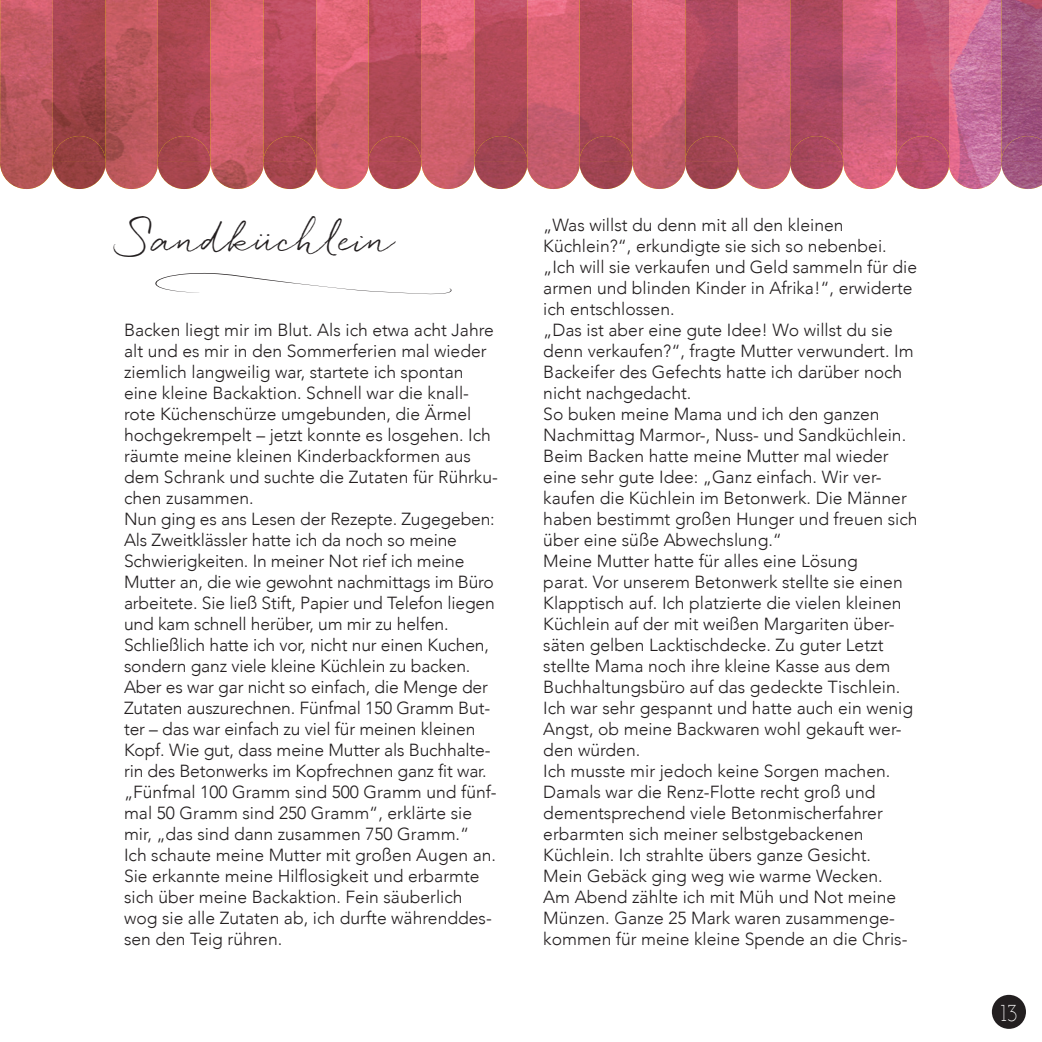
<style>
.page{position:relative;width:1042px;height:1042px;background:#fff}
.page>*{position:absolute;margin:0;border:0;box-sizing:border-box;transform-origin:0 0}
.t1{font:36.75px "Quickpen";color:#231f20}
.t2{font:300 24.5px "Josefin Slab";color:#fff;scale:.95 1}
.t3{font:300 17.5px/21px "Avenir";color:#231f20}
</style>
<div class="page">
<svg style="left:0;top:0;width:1001px;height:189px;background:#ce6474"></svg>
<img style="left:949px;top:0;width:28px;height:189px">
<img style="left:53px;top:0;width:53px;height:189px">
<img style="left:53px;top:136px;width:52px;height:26px">
<img style="left:263px;top:0;width:53px;height:189px">
<img style="left:264px;top:136px;width:52px;height:26px">
<img style="left:158px;top:0;width:53px;height:189px">
<img style="left:158px;top:136px;width:52px;height:26px">
<img style="left:368px;top:0;width:53px;height:189px">
<img style="left:368px;top:136px;width:53px;height:26px">
<img style="left:474px;top:0;width:53px;height:189px">
<svg style="left:474px;top:161px;width:30px;height:28px"></svg>
<img style="left:475px;top:136px;width:52px;height:26px">
<img style="left:685px;top:0;width:53px;height:189px">
<img style="left:685px;top:136px;width:53px;height:26px">
<img style="left:579px;top:0;width:53px;height:189px">
<img style="left:579px;top:136px;width:53px;height:26px">
<img style="left:790px;top:0;width:53px;height:189px">
<img style="left:790px;top:136px;width:53px;height:26px">
<img style="left:896px;top:0;width:53px;height:189px">
<svg style="left:896px;top:162px;width:29px;height:27px"></svg>
<img style="left:896px;top:136px;width:53px;height:26px">
<img style="left:1001px;top:0;width:41px;height:189px">
<img style="left:1001px;top:136px;width:41px;height:26px">
<div style="left:992px;top:995px;width:34px;height:34px;background:#231f20;border-radius:50%"></div>
<svg style="left:155px;top:273px;width:297px;height:21px"></svg>
<h1 class="t1" style="left:124px;top:218px;width:272px">Sandküchlein</h1>
<p class="t3" style="left:124px;top:319px;width:375px">Backen liegt mir im Blut. Als ich etwa acht Jahre alt und es mir in den Sommerferien mal wieder ziemlich langweilig war, startete ich spontan eine kleine Backaktion. Schnell war die knall&shy;rote Küchenschürze umgebunden, die Ärmel hochgekrempelt – jetzt konnte es losgehen. Ich räumte meine kleinen Kinderbackformen aus dem Schrank und suchte die Zutaten für Rührku&shy;chen zusammen.<br>Nun ging es ans Lesen der Rezepte. Zugegeben:<br>Als Zweitklässler hatte ich da noch so meine Schwierigkeiten. In meiner Not rief ich meine Mutter an, die wie gewohnt nachmittags im Büro arbeitete. Sie ließ Stift, Papier und Telefon liegen und kam schnell herüber, um mir zu helfen.<br>Schließlich hatte ich vor, nicht nur einen Kuchen, sondern ganz viele kleine Küchlein zu backen.<br>Aber es war gar nicht so einfach, die Menge der Zutaten auszurechnen. Fünfmal 150 Gramm But&shy;ter – das war einfach zu viel für meinen kleinen Kopf. Wie gut, dass meine Mutter als Buchhalte&shy;rin des Betonwerks im Kopfrechnen ganz fit war. „Fünfmal 100 Gramm sind 500 Gramm und fünf&shy;mal 50 Gramm sind 250 Gramm“, erklärte sie mir, „das sind dann zusammen 750 Gramm.“<br>Ich schaute meine Mutter mit großen Augen an.<br>Sie erkannte meine Hilflosigkeit und erbarmte sich über meine Backaktion. Fein säuberlich wog sie alle Zutaten ab, ich durfte währenddes&shy;sen den Teig rühren.</p>
<p class="t3" style="left:543px;top:214px;width:376px">„Was willst du denn mit all den kleinen Küchlein?“, erkundigte sie sich so nebenbei. „Ich will sie verkaufen und Geld sammeln für die armen und blinden Kinder in Afrika!“, erwiderte ich entschlossen.<br>„Das ist aber eine gute Idee! Wo willst du sie denn verkaufen?“, fragte Mutter verwundert. Im Backeifer des Gefechts hatte ich darüber noch nicht nachgedacht.<br>So buken meine Mama und ich den ganzen Nachmittag Marmor-, Nuss- und Sandküchlein.<br>Beim Backen hatte meine Mutter mal wieder eine sehr gute Idee: „Ganz einfach. Wir ver&shy;kaufen die Küchlein im Betonwerk. Die Männer haben bestimmt großen Hunger und freuen sich über eine süße Abwechslung.“<br>Meine Mutter hatte für alles eine Lösung<br>parat. Vor unserem Betonwerk stellte sie einen Klapptisch auf. Ich platzierte die vielen kleinen Küchlein auf der mit weißen Margariten über&shy;säten gelben Lacktischdecke. Zu guter Letzt stellte Mama noch ihre kleine Kasse aus dem Buchhaltungsbüro auf das gedeckte Tischlein.<br>Ich war sehr gespannt und hatte auch ein wenig Angst, ob meine Backwaren wohl gekauft wer&shy;den würden.<br>Ich musste mir jedoch keine Sorgen machen.<br>Damals war die Renz-Flotte recht groß und dementsprechend viele Betonmischerfahrer erbarmten sich meiner selbstgebackenen Küchlein. Ich strahlte übers ganze Gesicht.<br>Mein Gebäck ging weg wie warme Wecken.<br>Am Abend zählte ich mit Müh und Not meine Münzen. Ganze 25 Mark waren zusammenge&shy;kommen für meine kleine Spende an die Chris-</p>
<h2 class="t2" style="left:1000px;top:998px;width:20px">13</h2>
</div>
